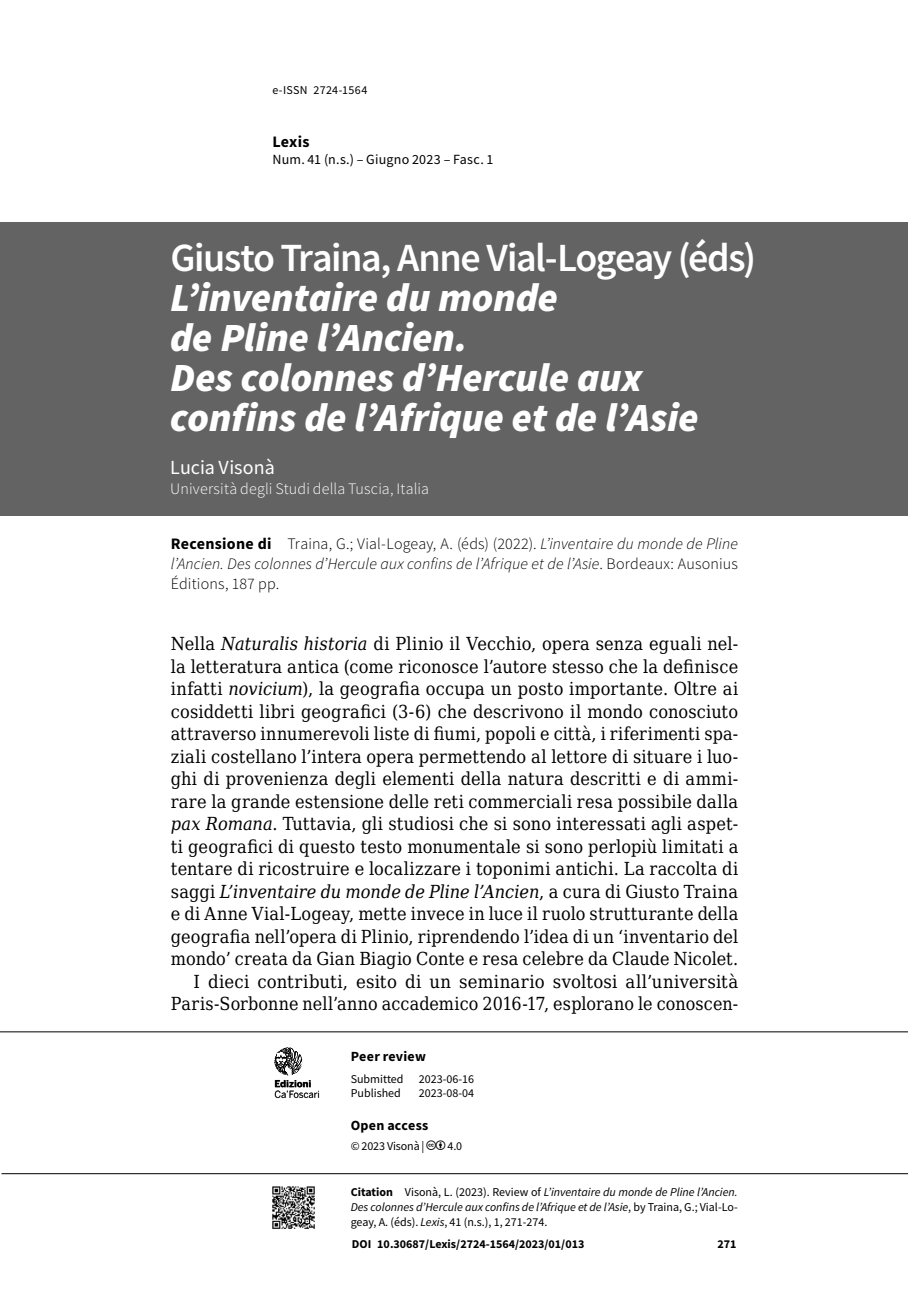
<style>
.page{position:relative;width:908px;height:1304px;background:#fff}
.page>*{position:absolute;margin:0;border:0;box-sizing:border-box;transform-origin:0 0}
.t1{font:italic 900 40px/40px "Source Sans Pro";letter-spacing:-.005em;color:#fff}
.t2{font:600 40px "Source Sans Pro";letter-spacing:-.035em;color:#fff}
.t3{font:20px "Source Sans Pro";color:#fff}
.t4{font:18px/22.4px "DejaVu Serif Condensed";letter-spacing:.01em;color:#000;text-align:right}
.t5{font:italic 300 16px/20px "Source Sans Pro";letter-spacing:.01em;color:#000;text-align:justify}
.t6{font:300 16px "Source Sans Pro";letter-spacing:.01em;color:#fff}
.t7{font:700 16px "Source Sans Pro";letter-spacing:.01em;color:#000}
.t8{font:14px "Source Sans Pro";letter-spacing:.015em;color:#000}
.t9{font:700 14px "Source Sans Pro";letter-spacing:.02em;color:#000}
.t10{font:italic 12px/15px "Source Sans Pro";color:#000;text-align:justify}
.t11{font:12px "Source Sans Pro";color:#000}
.t12{font:700 12px "Source Sans Pro";color:#000}
.t13{font:12px "Source Sans Pro";letter-spacing:.03em;color:#000}
.t14{font:9.6px "Benton Sans";letter-spacing:-.01em;color:#000}
.t15{font:700 9.6px "Benton Sans";color:#000}
.s1{font-weight:700;font-style:normal}
.s2{font-style:normal}
.s3{font-style:italic}
</style>
<div class="page">
<hr style="left:2px;top:1173px;width:905px;height:1px;background:#000">
<hr style="left:0;top:1031px;width:907px;height:1px;background:#000">
<img style="left:272px;top:1187px;width:42px;height:42px">
<svg style="left:274px;top:1047px;width:45px;height:51px"></svg>
<div style="left:0;top:223px;width:907px;height:293px;background:#646363"></div>
<p class="t13" style="left:272px;top:82px;width:96px">e-ISSN 2724-1564</p>
<p class="t7" style="left:272px;top:131px;width:39px">Lexis</p>
<p class="t8" style="left:272px;top:150px;width:222px">Num. 41 (n.s.) – Giugno 2023 – Fasc. 1</p>
<h1 class="t2" style="left:170px;top:232px;width:586px">Giusto Traina, Anne Vial-Logeay (éds)</h1>
<h1 class="t1" style="left:170px;top:277px;width:529px">L’inventaire du monde<br>de Pline l’Ancien.<br>Des colonnes d’Hercule aux confins de l’Afrique et de l’Asie</h1>
<p class="t3" style="left:170px;top:455px;width:106px">Lucia Visonà</p>
<p class="t6" style="left:170px;top:479px;width:260px">Università degli Studi della Tuscia, Italia</p>
<p class="t5" style="left:171px;top:534px;width:568px"><span class="s1">Recensione di</span> <span class="s2">Traina, G.; Vial-Logeay, A. (éds) (2022).</span> L’inventaire du monde de Pline l’Ancien. Des colonnes d’Hercule aux confins de l’Afrique et de l’Asie<span class="s2">. Bordeaux: Ausonius Éditions, 187 pp.</span></p>
<p class="t4" style="left:171px;top:632px;width:568px">Nella <span class="s3">Naturalis historia</span> di Plinio il Vecchio, opera senza eguali nel&shy;la letteratura antica (come riconosce l’autore stesso che la definisce infatti <span class="s3">novicium</span>), la geografia occupa un posto importante. Oltre ai cosiddetti libri geografici (3-6) che descrivono il mondo conosciuto attraverso innumerevoli liste di fiumi, popoli e città, i riferimenti spa&shy;ziali costellano l’intera opera permettendo al lettore di situare i luo&shy;ghi di provenienza degli elementi della natura descritti e di ammi&shy;rare la grande estensione delle reti commerciali resa possibile dalla <span class="s3">pax Romana</span>. Tuttavia, gli studiosi che si sono interessati agli aspet&shy;ti geografici di questo testo monumentale si sono perlopiù limitati a tentare di ricostruire e localizzare i toponimi antichi. La raccolta di saggi <span class="s3">L’inventaire du monde de Pline l’Ancien</span>, a cura di Giusto Traina e di Anne Vial-Logeay, mette invece in luce il ruolo strutturante della geografia nell’opera di Plinio, riprendendo l’idea di un ‘inventario del mondo’ creata da Gian Biagio Conte e resa celebre da Claude Nicolet.<br>I dieci contributi, esito di un seminario svoltosi all’università Paris-Sorbonne nell’anno accademico 2016-17, esplorano le conoscen-</p>
<p class="t15" style="left:274px;top:1078px;width:38px">Edizioni</p>
<p class="t14" style="left:274px;top:1088px;width:47px">Ca’Foscari</p>
<p class="t9" style="left:350px;top:1046px;width:77px">Peer review</p>
<p class="t11" style="left:350px;top:1071px;width:54px">Submitted</p>
<p class="t11" style="left:418px;top:1071px;width:57px">2023-06-16</p>
<p class="t11" style="left:350px;top:1085px;width:52px">Published</p>
<p class="t11" style="left:418px;top:1085px;width:57px">2023-08-04</p>
<p class="t9" style="left:350px;top:1116px;width:79px">Open access</p>
<p class="t11" style="left:350px;top:1138px;width:75px">© 2023 Visonà |</p>
<p class="t11" style="left:447px;top:1138px;width:16px">4.0</p>
<p class="t10" style="left:350px;top:1184px;width:388px"><span class="s1">Citation</span> <span class="s2">Visonà, L. (2023). Review of</span> L’inventaire du monde de Pline l’Ancien.<br>Des colonnes d’Hercule aux confins de l’Afrique et de l’Asie<span class="s2">, by Traina, G.; Vial-Lo&shy;geay, A. (éds).</span> Lexis<span class="s2">, 41 (n.s.), 1, 271-274.</span></p>
<p class="t12" style="left:351px;top:1235px;width:234px">DOI 10.30687/Lexis/2724-1564/2023/01/013</p>
<p class="t12" style="left:717px;top:1236px;width:21px">271</p>
</div>
